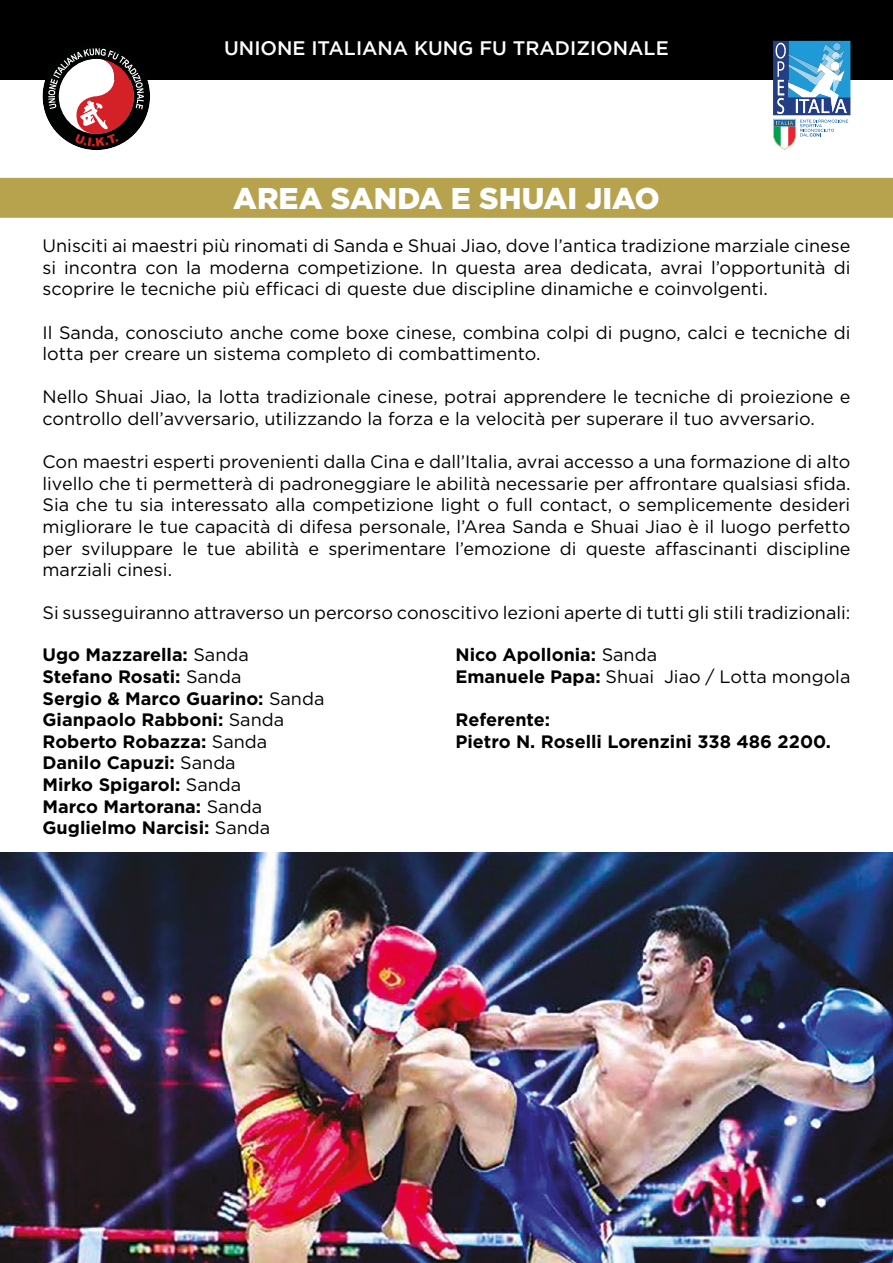
<style>
.page{position:relative;width:893px;height:1263px;background:#fff}
.page>*{position:absolute;margin:0;border:0;box-sizing:border-box;transform-origin:0 0}
.t1{font:900 30px "Gotham";color:#fff}
.t2{font:500 19.5px "Gotham";color:#fff}
.t3{font:18px/21.6px "Gotham";color:#000;text-align:justify}
.t4{font:700 18px/21.6px "Gotham";color:#000}
.s1{font-weight:400}
</style>
<div class="page">
<div style="left:0;top:177px;width:893px;height:41px;background:#b7a34e"></div>
<div style="left:0;top:0;width:893px;height:79px;background:#000"></div>
<svg style="left:773px;top:41px;width:77px;height:109px"></svg>
<svg style="left:43px;top:48px;width:107px;height:102px"></svg>
<img style="left:0;top:853px;width:893px;height:410px">
<p class="t2" style="left:224px;top:37px;width:446px">UNIONE ITALIANA KUNG FU TRADIZIONALE</p>
<h1 class="t1" style="left:233px;top:181px;width:428px">AREA SANDA E SHUAI JIAO</h1>
<p class="t3" style="left:43px;top:235px;width:809px">Unisciti ai maestri più rinomati di Sanda e Shuai Jiao, dove l’antica tradizione marziale cinese si incontra con la moderna competizione. In questa area dedicata, avrai l’opportunità di scoprire le tecniche più efficaci di queste due discipline dinamiche e coinvolgenti.</p>
<p class="t3" style="left:43px;top:321px;width:809px">Il Sanda, conosciuto anche come boxe cinese, combina colpi di pugno, calci e tecniche di lotta per creare un sistema completo di combattimento.</p>
<p class="t3" style="left:43px;top:386px;width:809px">Nello Shuai Jiao, la lotta tradizionale cinese, potrai apprendere le tecniche di proiezione e controllo dell’avversario, utilizzando la forza e la velocità per superare il tuo avversario.</p>
<p class="t3" style="left:43px;top:451px;width:809px">Con maestri esperti provenienti dalla Cina e dall’Italia, avrai accesso a una formazione di alto livello che ti permetterà di padroneggiare le abilità necessarie per affrontare qualsiasi sfida.<br>Sia che tu sia interessato alla competizione light o full contact, o semplicemente desideri migliorare le tue capacità di difesa personale, l’Area Sanda e Shuai Jiao è il luogo perfetto per sviluppare le tue abilità e sperimentare l’emozione di queste affascinanti discipline marziali cinesi.</p>
<p class="t3" style="left:43px;top:602px;width:809px">Si susseguiranno attraverso un percorso conoscitivo lezioni aperte di tutti gli stili tradizionali:</p>
<p class="t4" style="left:43px;top:644px;width:283px">Ugo Mazzarella: <span class="s1">Sanda<br></span>Stefano Rosati: <span class="s1">Sanda<br></span>Sergio &amp; Marco Guarino: <span class="s1">Sanda<br></span>Gianpaolo Rabboni: <span class="s1">Sanda<br></span>Roberto Robazza: <span class="s1">Sanda<br></span>Danilo Capuzi: <span class="s1">Sanda<br></span>Mirko Spigarol: <span class="s1">Sanda<br></span>Marco Martorana: <span class="s1">Sanda<br></span>Guglielmo Narcisi: <span class="s1">Sanda</span></p>
<p class="t4" style="left:455px;top:644px;width:396px">Nico Apollonia: <span class="s1">Sanda<br></span>Emanuele Papa: <span class="s1">Shuai Jiao / Lotta mongola</span></p>
<p class="t4" style="left:455px;top:709px;width:377px">Referente:<br>Pietro N. Roselli Lorenzini 338 486 2200.</p>
</div>
